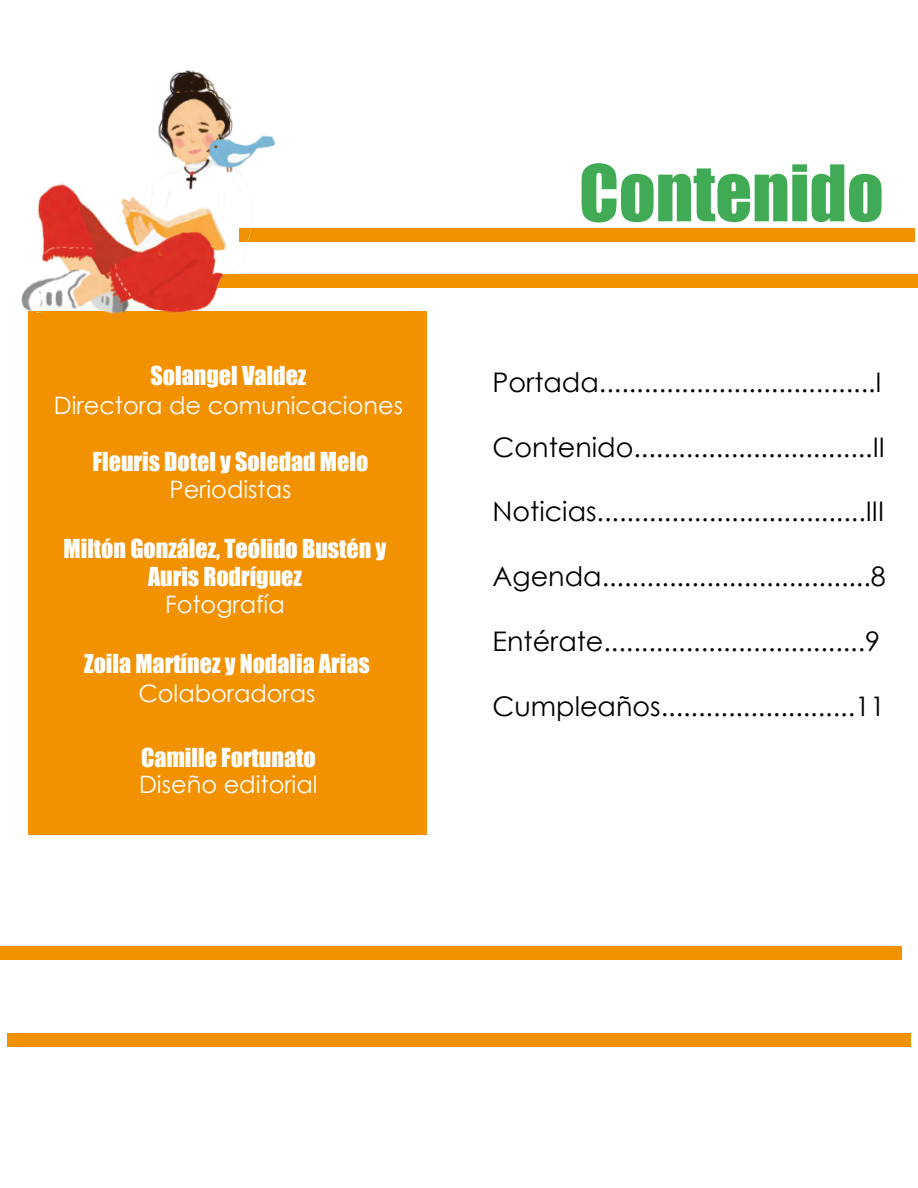
<style>
.page{position:relative;width:918px;height:1188px;background:#fff}
.page>*{position:absolute;margin:0;border:0;box-sizing:border-box;transform-origin:0 0}
.t1{font:72px "Impact";color:#40aa55}
.t2{font:27px "Century Gothic";color:#000}
.t3{font:24px/28.8px "Impact";color:#fff;text-align:center}
.t4{font:24px "Century Gothic";color:#fff}
</style>
<div class="page">
<div style="left:240px;top:228px;width:675px;height:13px;background:#f39200"></div>
<div style="left:219px;top:274px;width:699px;height:14px;background:#f39200"></div>
<div style="left:0;top:946px;width:902px;height:14px;background:#f39200"></div>
<div style="left:8px;top:1033px;width:903px;height:14px;background:#f39200"></div>
<div style="left:29px;top:311px;width:398px;height:524px;background:#f39200"></div>
<img style="left:21px;top:70px;width:400px;height:366px">
<p class="t3" style="left:151px;top:360px;width:157px">Solangel Valdez</p>
<p class="t4" style="left:54px;top:388px;width:351px">Directora de comunicaciones</p>
<p class="t3" style="left:93px;top:447px;width:277px">Fleuris Dotel y Soledad Melo</p>
<p class="t4" style="left:169px;top:472px;width:123px">Periodistas</p>
<p class="t3" style="left:64px;top:533px;width:324px">Miltón González, Teólido Bustén y<br>Auris Rodríguez</p>
<p class="t4" style="left:165px;top:587px;width:121px">Fotografía</p>
<p class="t3" style="left:84px;top:648px;width:287px">Zoila Martínez y Nodalia Arias</p>
<p class="t4" style="left:138px;top:676px;width:179px">Colaboradoras</p>
<p class="t3" style="left:141px;top:742px;width:176px">Camille Fortunato</p>
<p class="t4" style="left:139px;top:768px;width:180px">Diseño editorial</p>
<h1 class="t1" style="left:579px;top:137px;width:306px">Contenido</h1>
<p class="t2" style="left:493px;top:363px;width:391px">Portada.....................................I</p>
<p class="t2" style="left:493px;top:428px;width:394px">Contenido................................II</p>
<p class="t2" style="left:493px;top:493px;width:393px">Noticias....................................III</p>
<p class="t2" style="left:493px;top:558px;width:395px">Agenda....................................8</p>
<p class="t2" style="left:493px;top:622px;width:389px">Entérate...................................9</p>
<p class="t2" style="left:493px;top:687px;width:394px">Cumpleaños..........................11</p>
</div>
